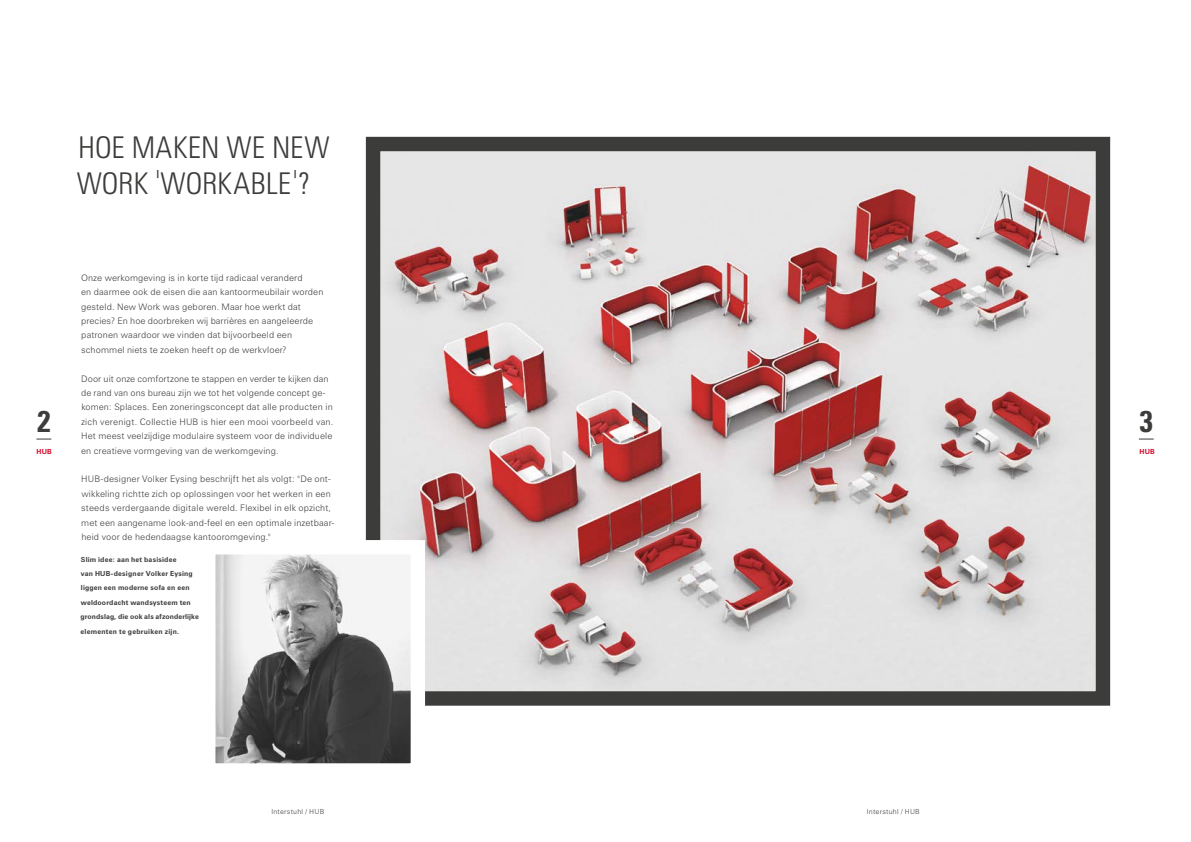
<style>
.page{position:relative;width:1191px;height:842px;background:#fff}
.page>*{position:absolute;margin:0;border:0;box-sizing:border-box;transform-origin:0 0}
.t1{font:30px/36px "Zurich BT Light Condensed Head";letter-spacing:.01em;color:#3c3c3b}
.t2{font:30px "Zurich BT Bold Condensed Head";color:#3c3c3b}
.t3{font:300 9px/14.4px "Zurich BT";letter-spacing:.015em;color:#3c3c3b}
.t4{font:700 7px/14.4px "Zurich BT";letter-spacing:.025em;color:#3c3c3b}
.t5{font:300 7px "Zurich BT";letter-spacing:.035em;color:#3c3c3b}
.t6{font:700 7px "Zurich BT";letter-spacing:.04em;color:#d3072a}
</style>
<div class="page">
<svg style="left:365px;top:136px;width:746px;height:570px;background:#c7b5b4"></svg>
<svg style="left:215px;top:533px;width:217px;height:231px"></svg>
<svg style="left:36px;top:439px;width:15px;height:1px"></svg>
<svg style="left:1139px;top:439px;width:14px;height:1px"></svg>
<h1 class="t1" style="left:77px;top:129px;width:254px">HOE MAKEN WE NEW<br>WORK 'WORKABLE'?</h1>
<p class="t3" style="left:81px;top:270px;width:244px">Onze werkomgeving is in korte tijd radicaal veranderd<br>en daarmee ook de eisen die aan kantoormeubilair worden gesteld. New Work was geboren. Maar hoe werkt dat precies? En hoe doorbreken wij barrières en aangeleerde patronen waardoor we vinden dat bijvoorbeeld een schommel niets te zoeken heeft op de werkvloer?</p>
<p class="t3" style="left:81px;top:371px;width:254px">Door uit onze comfortzone te stappen en verder te kijken dan de rand van ons bureau zijn we tot het volgende concept ge&shy;komen: Splaces. Een zoneringsconcept dat alle producten in zich verenigt. Collectie HUB is hier een mooi voorbeeld van.<br>Het meest veelzijdige modulaire systeem voor de individuele en creatieve vormgeving van de werkomgeving.</p>
<p class="t3" style="left:81px;top:472px;width:254px">HUB-designer Volker Eysing beschrijft het als volgt: "De ont&shy;wikkeling richtte zich op oplossingen voor het werken in een steeds verdergaande digitale wereld. Flexibel in elk opzicht, met een aangename look-and-feel en een optimale inzetbaar&shy;heid voor de hedendaagse kantooromgeving."</p>
<p class="t4" style="left:80px;top:552px;width:120px">Slim idee: aan het basisidee<br>van HUB-designer Volker Eysing liggen een moderne sofa en een weldoordacht wandsysteem ten grondslag, die ook als afzonderlijke elementen te gebruiken zijn.</p>
<h1 class="t2" style="left:36px;top:403px;width:16px">2</h1>
<h1 class="t2" style="left:1138px;top:403px;width:16px">3</h1>
<p class="t6" style="left:36px;top:447px;width:17px">HUB</p>
<p class="t6" style="left:1139px;top:447px;width:17px">HUB</p>
<p class="t5" style="left:271px;top:807px;width:55px">Interstuhl / HUB</p>
<p class="t5" style="left:867px;top:807px;width:55px">Interstuhl / HUB</p>
</div>
